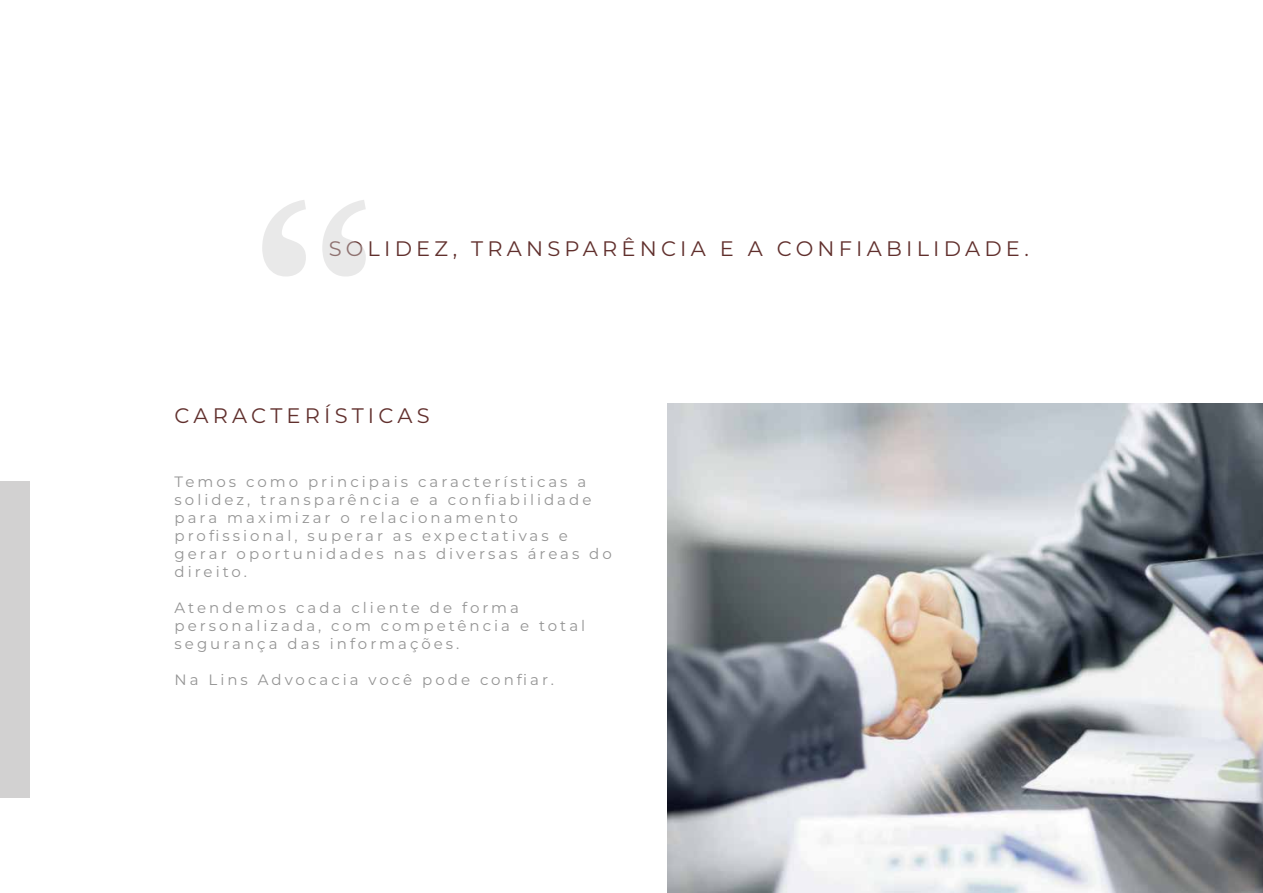
<style>
.page{position:relative;width:1263px;height:893px;background:#fff}
.page>*{position:absolute;margin:0;border:0;box-sizing:border-box;transform-origin:0 0}
.t1{font:300 398.1px "Akhbar";color:rgb(205 204 204/.9)}
.t2{font:21px "Montserrat";letter-spacing:.2em;color:rgb(79 24 21/.9)}
.t3{font:15px/18px "Montserrat";letter-spacing:.2em;color:rgb(122 122 122/.9)}
</style>
<div class="page">
<img style="left:667px;top:404px;width:596px;height:489px">
<div style="left:0;top:481px;width:30px;height:317px;background:#cdcccc"></div>
<h1 class="t1" style="left:236px;top:81px;width:158px">“</h1>
<h2 class="t2" style="left:329px;top:234px;width:702px">SOLIDEZ, TRANSPARÊNCIA E A CONFIABILIDADE.</h2>
<h2 class="t2" style="left:175px;top:401px;width:256px">CARACTERÍSTICAS</h2>
<p class="t3" style="left:175px;top:472px;width:418px">Temos como principais características a solidez, transparência e a confiabilidade para maximizar o relacionamento</p>
<p class="t3" style="left:175px;top:526px;width:439px">profissional, superar as expectativas e gerar oportunidades nas diversas áreas do direito.</p>
<p class="t3" style="left:175px;top:598px;width:412px">Atendemos cada cliente de forma personalizada, com competência e total segurança das informações.</p>
<p class="t3" style="left:175px;top:670px;width:381px">Na Lins Advocacia você pode confiar.</p>
</div>
